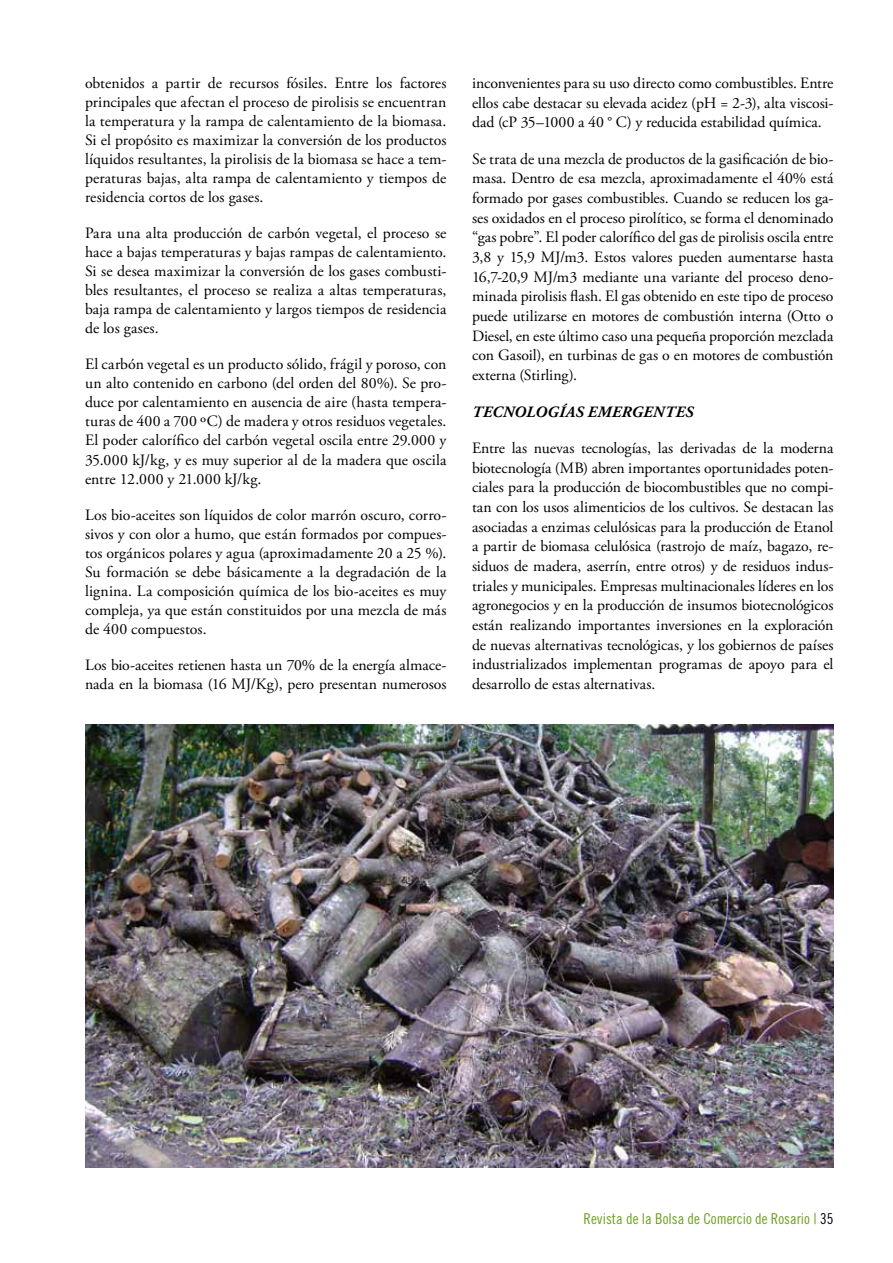
<style>
.page{position:relative;width:893px;height:1263px;background:#fff}
.page>*{position:absolute;margin:0;border:0;box-sizing:border-box;transform-origin:0 0}
.t1{font:15.75px/19.6px "Adobe Garamond Pro";color:#000;text-align:justify}
.t2{font:italic 700 15.75px "Adobe Garamond Pro";letter-spacing:.02em;color:#000}
.t3{font:15px "Trade Gothic LT Std Cn 18";color:#6fa01f}
.s1{color:#000}
</style>
<div class="page">
<img style="left:85px;top:724px;width:748px;height:443px">
<p class="t1" style="left:85px;top:74px;width:363px;line-height:19px">obtenidos a partir de recursos fósiles. Entre los factores principales que afectan el proceso de pirolisis se encuentran la temperatura y la rampa de calentamiento de la biomasa.<br>Si el propósito es maximizar la conversión de los productos líquidos resultantes, la pirolisis de la biomasa se hace a tem&shy;peraturas bajas, alta rampa de calentamiento y tiempos de residencia cortos de los gases.</p>
<p class="t1" style="left:85px;top:224px;width:363px;line-height:19px">Para una alta producción de carbón vegetal, el proceso se hace a bajas temperaturas y bajas rampas de calentamiento.<br>Si se desea maximizar la conversión de los gases combusti&shy;bles resultantes, el proceso se realiza a altas temperaturas, baja rampa de calentamiento y largos tiempos de residencia de los gases.</p>
<p class="t1" style="left:85px;top:355px;width:363px;line-height:19px">El carbón vegetal es un producto sólido, frágil y poroso, con un alto contenido en carbono (del orden del 80%). Se pro&shy;duce por calentamiento en ausencia de aire (hasta tempera&shy;turas de 400 a 700 ºC) de madera y otros residuos vegetales.<br>El poder calorífico del carbón vegetal oscila entre 29.000 y 35.000 kJ/kg, y es muy superior al de la madera que oscila entre 12.000 y 21.000 kJ/kg.</p>
<p class="t1" style="left:85px;top:506px;width:363px;line-height:19px">Los bio-aceites son líquidos de color marrón oscuro, corro&shy;sivos y con olor a humo, que están formados por compues&shy;tos orgánicos polares y agua (aproximadamente 20 a 25 %).<br>Su formación se debe básicamente a la degradación de la lignina. La composición química de los bio-aceites es muy compleja, ya que están constituidos por una mezcla de más de 400 compuestos.</p>
<p class="t1" style="left:85px;top:656px;width:363px;line-height:19px">Los bio-aceites retienen hasta un 70% de la energía almace&shy;nada en la biomasa (16 MJ/Kg), pero presentan numerosos</p>
<p class="t1" style="left:472px;top:74px;width:363px">inconvenientes para su uso directo como combustibles. Entre ellos cabe destacar su elevada acidez (pH = 2-3), alta viscosi&shy;dad (cP 35–1000 a 40 ° C) y reducida estabilidad química.</p>
<p class="t1" style="left:472px;top:150px;width:363px">Se trata de una mezcla de productos de la gasificación de bio&shy;masa. Dentro de esa mezcla, aproximadamente el 40% está formado por gases combustibles. Cuando se reducen los ga&shy;ses oxidados en el proceso pirolítico, se forma el denominado “gas pobre”. El poder calorífico del gas de pirolisis oscila entre 3,8 y 15,9 MJ/m3. Estos valores pueden aumentarse hasta 16,7-20,9 MJ/m3 mediante una variante del proceso deno&shy;minada pirolisis flash. El gas obtenido en este tipo de proceso puede utilizarse en motores de combustión interna (Otto o Diesel, en este último caso una pequeña proporción mezclada con Gasoil), en turbinas de gas o en motores de combustión externa (Stirling).</p>
<p class="t2" style="left:472px;top:402px;width:223px">TECNOLOGÍAS EMERGENTES</p>
<p class="t1" style="left:472px;top:439px;width:363px">Entre las nuevas tecnologías, las derivadas de la moderna biotecnología (MB) abren importantes oportunidades poten&shy;ciales para la producción de biocombustibles que no compi&shy;tan con los usos alimenticios de los cultivos. Se destacan las asociadas a enzimas celulósicas para la producción de Etanol a partir de biomasa celulósica (rastrojo de maíz, bagazo, re&shy;siduos de madera, aserrín, entre otros) y de residuos indus&shy;triales y municipales. Empresas multinacionales líderes en los agronegocios y en la producción de insumos biotecnológicos están realizando importantes inversiones en la exploración de nuevas alternativas tecnológicas, y los gobiernos de países industrializados implementan programas de apoyo para el desarrollo de estas alternativas.</p>
<p class="t3" style="left:583px;top:1210px;width:251px">Revista de la Bolsa de Comercio de Rosario | <span class="s1">35</span></p>
</div>
